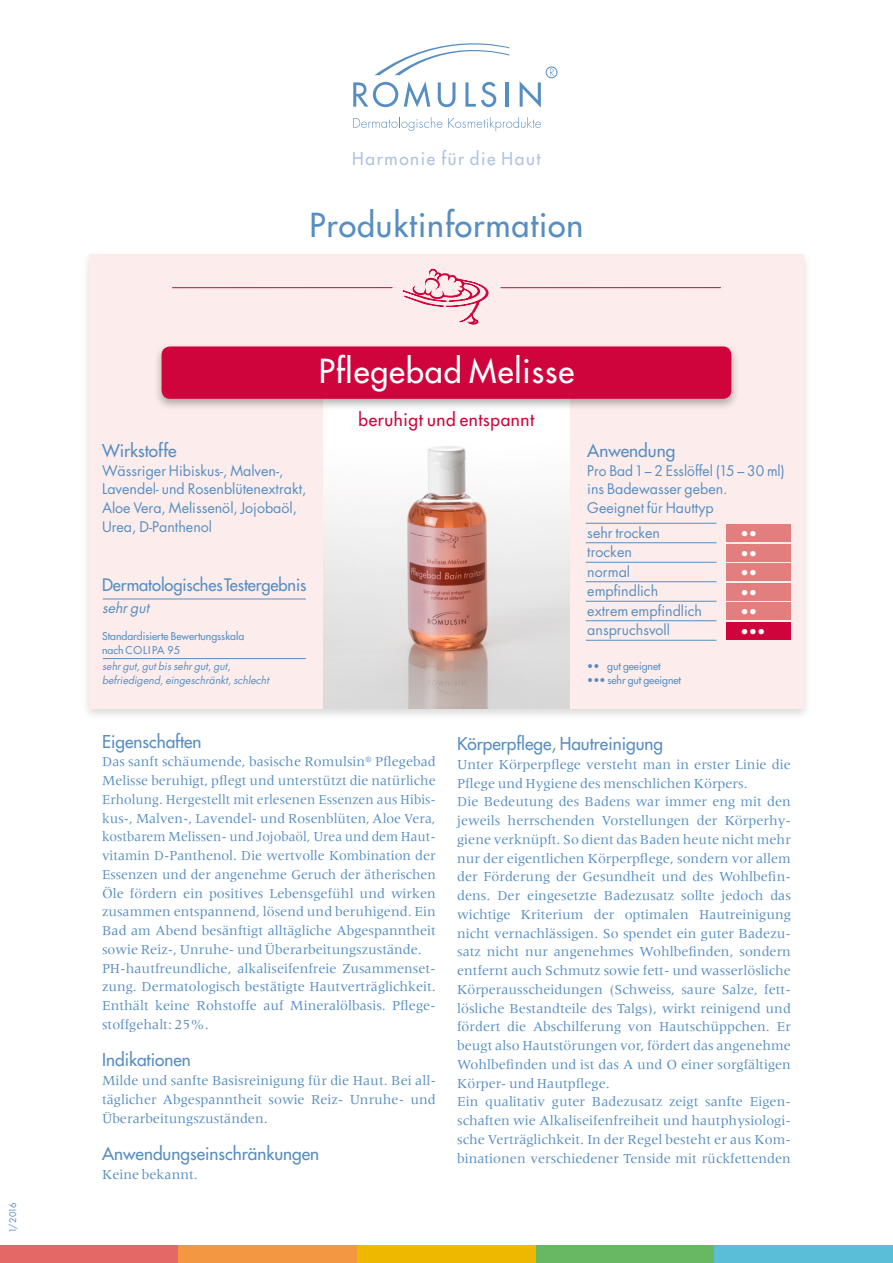
<style>
.page{position:relative;width:893px;height:1263px;background:#fff}
.page>*{position:absolute;margin:0;border:0;box-sizing:border-box;transform-origin:0 0}
.t1{font:32.25px "Futura";letter-spacing:.03em;color:#578ec2}
.t2{font:32.25px "Futura";letter-spacing:.03em;color:#fff}
.t3{font:17.25px "Futura";color:#578ec2}
.t4{font:17.25px "Futura";letter-spacing:.035em;color:#d0043c}
.t5{font:17.25px "Futura";letter-spacing:.095em;color:#afc3e1}
.t6{font:16.8px "Futura";letter-spacing:-.005em;color:#578ec2}
.t7{font:14.25px/18.8px "Meridien";color:#578ec2}
.t8{font:14.25px/18.8px "Futura";color:#578ec2}
.t9{font:14.25px "Futura";color:#fff}
.t10{font:italic 14.25px "Futura";color:#578ec2}
.t11{font:10.5px/13.5px "Futura";color:#578ec2}
.t12{font:italic 10.5px/13.5px "Futura";color:#578ec2}
.t13{font:9px "Futura";color:#578ec2}
</style>
<div class="page">
<div style="left:81px;top:250px;width:731px;height:471px;background:#000;opacity:.15"></div>
<div style="left:89px;top:254px;width:715px;height:455px;background:#fcedec"></div>
<img style="left:323px;top:411px;width:247px;height:298px">
<div style="left:726px;top:525px;width:65px;height:17px;background:#e37e7e"></div>
<div style="left:726px;top:544px;width:65px;height:17px;background:#e37e7e"></div>
<div style="left:726px;top:564px;width:65px;height:17px;background:#e37e7e"></div>
<div style="left:726px;top:583px;width:65px;height:17px;background:#e37e7e"></div>
<div style="left:726px;top:603px;width:65px;height:17px;background:#e37e7e"></div>
<div style="left:726px;top:622px;width:65px;height:17px;background:#d0043c"></div>
<hr style="left:586px;top:542px;width:130px;height:1px;background:#578ec2">
<hr style="left:586px;top:562px;width:130px;height:1px;background:#578ec2">
<hr style="left:586px;top:581px;width:130px;height:1px;background:#578ec2">
<hr style="left:586px;top:601px;width:130px;height:1px;background:#578ec2">
<hr style="left:586px;top:620px;width:130px;height:1px;background:#578ec2">
<hr style="left:586px;top:640px;width:130px;height:1px;background:#578ec2">
<hr style="left:586px;top:523px;width:130px;height:1px;background:#578ec2">
<svg style="left:353px;top:82px;width:45px;height:25px"></svg>
<svg style="left:404px;top:81px;width:26px;height:26px"></svg>
<svg style="left:438px;top:82px;width:17px;height:25px"></svg>
<svg style="left:465px;top:82px;width:31px;height:25px"></svg>
<hr style="left:506px;top:82px;width:3px;height:25px;background:#578ec2">
<svg style="left:520px;top:81px;width:21px;height:27px"></svg>
<svg style="left:375px;top:43px;width:134px;height:32px"></svg>
<svg style="left:353px;top:117px;width:89px;height:14px"></svg>
<svg style="left:448px;top:117px;width:93px;height:14px"></svg>
<div style="left:546px;top:67px;width:11px;height:11px;border:1px solid #578ec2;border-radius:50%"></div>
<svg style="left:550px;top:69px;width:4px;height:7px"></svg>
<hr style="left:172px;top:287px;width:220px;height:1px;background:#d0043c">
<hr style="left:501px;top:287px;width:220px;height:1px;background:#d0043c">
<div style="left:153px;top:342px;width:587px;height:69px;background:#000;opacity:.3"></div>
<div style="left:162px;top:346px;width:569px;height:53px;background:#d0043c;border-radius:9px"></div>
<hr style="left:103px;top:599px;width:203px;height:1px;background:#578ec2">
<hr style="left:103px;top:658px;width:203px;height:1px;background:#578ec2">
<svg style="left:403px;top:269px;width:85px;height:55px"></svg>
<div style="left:0;top:1245px;width:179px;height:18px;background:#e46866"></div>
<div style="left:179px;top:1245px;width:178px;height:18px;background:#f49741"></div>
<div style="left:357px;top:1245px;width:179px;height:18px;background:#efb800"></div>
<div style="left:536px;top:1245px;width:178px;height:18px;background:#68b762"></div>
<div style="left:714px;top:1245px;width:179px;height:18px;background:#5abed9"></div>
<p class="t13" style="left:7px;top:1233px;width:32px;rotate:-90deg">1/2016</p>
<p class="t5" style="left:352px;top:147px;width:190px">Harmonie für die Haut</p>
<h1 class="t1" style="left:309px;top:204px;width:276px">Produktinformation</h1>
<h1 class="t2" style="left:319px;top:350px;width:257px">Pflegebad Melisse</h1>
<p class="t3" style="left:102px;top:439px;width:76px">Wirkstoffe</p>
<p class="t8" style="left:102px;top:461px;width:206px">Wässriger Hibiskus-, Malven-,<br>Lavendel- und Rosenblütenextrakt,<br>Aloe Vera, Melissenöl, Jojobaöl,<br>Urea, D-Panthenol</p>
<p class="t6" style="left:102px;top:574px;width:206px">Dermatologisches Testergebnis</p>
<p class="t10" style="left:102px;top:598px;width:49px">sehr gut</p>
<p class="t11" style="left:102px;top:630px;width:144px">Standardisierte Bewertungsskala nach COLIPA 95</p>
<p class="t12" style="left:102px;top:660px;width:168px">sehr gut, gut bis sehr gut, gut, befriedigend, eingeschränkt, schlecht</p>
<p class="t4" style="left:359px;top:408px;width:177px">beruhigt und entspannt</p>
<p class="t3" style="left:587px;top:439px;width:89px">Anwendung</p>
<p class="t8" style="left:587px;top:461px;width:199px">Pro Bad 1 – 2 Esslöffel (15 – 30 ml) ins Badewasser geben.<br>Geeignet für Hauttyp</p>
<p class="t8" style="left:587px;top:523px;width:74px">sehr trocken</p>
<p class="t9" style="left:740px;top:524px;width:18px">••</p>
<p class="t8" style="left:587px;top:542px;width:46px">trocken</p>
<p class="t9" style="left:740px;top:544px;width:18px">••</p>
<p class="t8" style="left:587px;top:562px;width:44px">normal</p>
<p class="t9" style="left:740px;top:563px;width:18px">••</p>
<p class="t8" style="left:587px;top:581px;width:72px">empfindlich</p>
<p class="t9" style="left:740px;top:583px;width:18px">••</p>
<p class="t8" style="left:587px;top:601px;width:116px">extrem empfindlich</p>
<p class="t9" style="left:740px;top:602px;width:18px">••</p>
<p class="t8" style="left:587px;top:620px;width:84px">anspruchsvoll</p>
<p class="t9" style="left:740px;top:622px;width:27px">•••</p>
<p class="t11" style="left:587px;top:660px;width:75px">•• gut geeignet</p>
<p class="t11" style="left:587px;top:673px;width:95px">••• sehr gut geeignet</p>
<p class="t3" style="left:102px;top:730px;width:101px">Eigenschaften</p>
<p class="t7" style="left:102px;top:752px;width:335px">Das sanft schäumende, basische Romulsin<sup>®</sup> Pflegebad Melisse beruhigt, pflegt und unterstützt die natürliche Erholung. Hergestellt mit erlesenen Essenzen aus Hibis&shy;kus- , Malven- , Lavendel- und Rosenblüten, Aloe Vera, kostbarem Melissen- und Jojobaöl, Urea und dem Haut&shy;vitamin D- Panthenol. Die wertvolle Kombination der Essenzen und der angenehme Geruch der ätherischen Öle fördern ein positives Lebensgefühl und wirken zusammen entspannend, lösend und beruhigend. Ein Bad am Abend besänftigt alltägliche Abgespanntheit sowie Reiz- , Unruhe- und Überarbeitungszustände.<br>PH- hautfreundliche, alkaliseifenfreie Zusammenset&shy;zung. Dermatologisch bestätigte Hautverträglichkeit.<br>Enthält keine Rohstoffe auf Mineralölbasis. Pflege&shy;stoffgehalt: 25%.</p>
<p class="t3" style="left:102px;top:1049px;width:90px">Indikationen</p>
<p class="t7" style="left:102px;top:1071px;width:335px;text-align:justify">Milde und sanfte Basisreinigung für die Haut. Bei all&shy;täglicher Abgespanntheit sowie Reiz- Unruhe- und Überarbeitungszuständen.</p>
<p class="t3" style="left:102px;top:1142px;width:219px">Anwendungseinschränkungen</p>
<p class="t7" style="left:102px;top:1165px;width:97px">Keine bekannt.</p>
<p class="t3" style="left:457px;top:732px;width:208px">Körperpflege, Hautreinigung</p>
<p class="t7" style="left:457px;top:755px;width:335px">Unter Körperpflege versteht man in erster Linie die Pflege und Hygiene des menschlichen Körpers.<br>Die Bedeutung des Badens war immer eng mit den jeweils herrschenden Vorstellungen der Körperhy&shy;giene verknüpft. So dient das Baden heute nicht mehr nur der eigentlichen Körperpflege, sondern vor allem der Förderung der Gesundheit und des Wohlbefin&shy;dens. Der eingesetzte Badezusatz sollte jedoch das wichtige Kriterium der optimalen Hautreinigung nicht vernachlässigen. So spendet ein guter Badezu&shy;satz nicht nur angenehmes Wohlbefinden, sondern entfernt auch Schmutz sowie fett- und wasserlösliche Körperausscheidungen (Schweiss, saure Salze, fett&shy;lösliche Bestandteile des Talgs), wirkt reinigend und fördert die Abschilferung von Hautschüppchen. Er beugt also Hautstörungen vor, fördert das angenehme Wohlbefinden und ist das A und O einer sorgfältigen Körper- und Hautpflege.<br>Ein qualitativ guter Badezusatz zeigt sanfte Eigen&shy;schaften wie Alkaliseifenfreiheit und hautphysiologi&shy;sche Verträglichkeit. In der Regel besteht er aus Kom&shy;binationen verschiedener Tenside mit rückfettenden</p>
</div>
